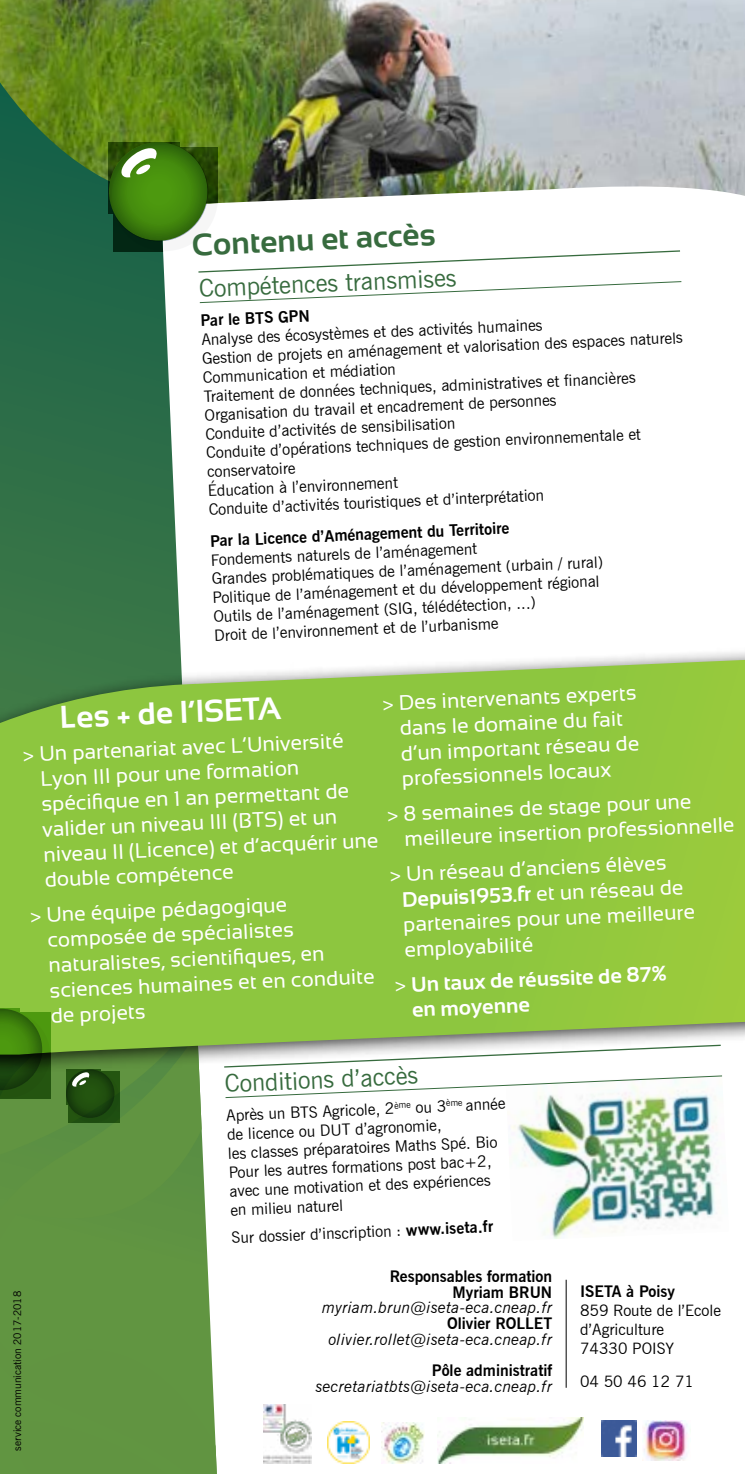
<style>
.page{position:relative;width:745px;height:1474px;background:#fff}
.page>*{position:absolute;margin:0;border:0;box-sizing:border-box;transform-origin:0 0}
.t1{font:700 31.5px "Sansation";color:#376b3e}
.t2{font:700 31.5px "Sansation";color:#fff}
.t3{font:24.5px "News Gothic BT";color:#376b3e}
.t4{font:21px/25.4px "Sansation";color:#fff}
.t5{font:700 21px/25.7px "Sansation";color:#fff}
.t6{font:15.75px/18.9px "News Gothic BT";color:#000}
.t7{font:700 15.75px/15.8px "News Gothic BT";color:#000;text-align:right}
.t8{font:italic 15.75px "News Gothic BT";letter-spacing:.01em;color:#000}
.t9{font:10.5px "News Gothic BT";color:#000}
.s1{font-weight:700}
.s2{font-weight:400}
</style>
<div class="page">
<svg style="left:0;top:210px;width:202px;height:436px;background:#498160"></svg>
<div style="left:0;top:1157px;width:215px;height:316px;background:#619541"></div>
<svg style="left:0;top:1074px;width:203px;height:83px;background:#5f9243"></svg>
<div style="left:13px;top:1412px;width:204px;height:61px;background:#619441"></div>
<img style="left:0;top:0;width:744px;height:210px">
<div style="left:0;top:646px;width:744px;height:428px;background:#000;opacity:.75"></div>
<svg style="left:0;top:660px;width:744px;height:394px;background:#8fc445"></svg>
<svg style="left:0;top:835px;width:119px;height:287px;background:#73a934"></svg>
<img style="left:511px;top:1098px;width:206px;height:141px">
<img style="left:109px;top:142px;width:572px;height:131px">
<svg style="left:199px;top:281px;width:482px;height:22px"></svg>
<svg style="left:223px;top:1043px;width:498px;height:25px"></svg>
<svg style="left:225px;top:1075px;width:497px;height:23px"></svg>
<hr style="left:565px;top:1279px;width:1px;height:108px;background:#000">
<img style="left:327px;top:1421px;width:43px;height:42px">
<img style="left:263px;top:1404px;width:49px;height:59px">
<img style="left:381px;top:1422px;width:43px;height:41px">
<img style="left:643px;top:1420px;width:45px;height:40px">
<img style="left:601px;top:1420px;width:35px;height:36px">
<img style="left:437px;top:1417px;width:146px;height:46px">
<h1 class="t1" style="left:191px;top:226px;width:245px;rotate:-2deg">Contenu et accès</h1>
<h2 class="t3" style="left:198px;top:275px;width:259px;rotate:-3deg">Compétences transmises</h2>
<p class="t7" style="left:200px;top:313px;width:111px;rotate:-3deg">Par le BTS GPN</p>
<p class="t6" style="left:201px;top:331px;width:482px;line-height:19.6px;rotate:-3deg">Analyse des écosystèmes et des activités humaines<br>Gestion de projets en aménagement et valorisation des espaces naturels</p>
<p class="t6" style="left:202px;top:368px;width:433px;line-height:20.1px;rotate:-3deg">Communication et médiation<br>Traitement de données techniques, administratives et financières</p>
<p class="t6" style="left:204px;top:407px;width:436px;rotate:-3deg">Organisation du travail et encadrement de personnes<br>Conduite d’activités de sensibilisation<br>Conduite d’opérations techniques de gestion environnementale et</p>
<p class="t6" style="left:206px;top:462px;width:337px;line-height:19.4px;rotate:-3deg">conservatoire<br>Éducation à l’environnement<br>Conduite d’activités touristiques et d’interprétation</p>
<p class="t7" style="left:210px;top:534px;width:301px;rotate:-3deg">Par la Licence d’Aménagement du Territoire</p>
<p class="t6" style="left:210px;top:551px;width:393px;rotate:-3deg">Fondements naturels de l’aménagement<br>Grandes problématiques de l’aménagement (urbain / rural)<br>Politique de l’aménagement et du développement régional Outils de l’aménagement (SIG, télédétection, ...)<br>Droit de l’environnement et de l’urbanisme</p>
<h3 class="t4" style="left:398px;top:689px;width:240px;text-indent:-16px;rotate:-2deg">&gt; Des intervenants experts dans le domaine du fait d’un important réseau de professionnels locaux</h3>
<h3 class="t4" style="left:403px;top:799px;width:331px;text-indent:-16px;rotate:-2deg">&gt; 8 semaines de stage pour une meilleure insertion professionnelle</h3>
<h3 class="t4" style="left:400px;top:860px;width:293px;text-indent:-11px;rotate:-2deg">&gt; Un réseau d’anciens élèves<br><span class="s1">Depuis1953.fr</span> et un réseau de partenaires pour une meilleure employabilité</h3>
<h3 class="t5" style="left:410px;top:970px;width:257px;text-indent:-16px;rotate:-2deg"><span class="s2">&gt;</span> Un taux de réussite de 87% en moyenne</h3>
<h1 class="t2" style="left:59px;top:698px;width:223px;rotate:-2deg">Les + de l’ISETA</h1>
<h3 class="t4" style="left:39px;top:739px;width:337px;text-indent:-16px;rotate:-2deg">&gt; Un partenariat avec L’Université<br>Lyon III pour une formation<br>spécifi que en 1 an permettant de valider un niveau III (BTS) et un niveau II (Licence) et d’acquérir une double compétence</h3>
<h3 class="t4" style="left:46px;top:901px;width:327px;text-indent:-16px;rotate:-2deg">&gt; Une équipe pédagogique composée de spécialistes naturalistes, scientifi ques, en sciences humaines et en conduite de projets</h3>
<p class="t9" style="left:11px;top:1450px;width:161px;rotate:-90deg">service communication 2017-2018</p>
<h2 class="t3" style="left:224px;top:1069px;width:195px;rotate:-3deg">Conditions d’accès</h2>
<p class="t6" style="left:225px;top:1107px;width:281px;rotate:-3deg">Après un BTS Agricole, 2<sup>ème</sup> ou 3<sup>ème</sup> année de licence ou DUT d’agronomie,<br>les classes préparatoires Maths Spé. Bio Pour les autres formations post bac+2, avec une motivation et des expériences en milieu naturel</p>
<p class="t6" style="left:231px;top:1228px;width:263px;rotate:-3deg">Sur dossier d’inscription : <span class="s1">www.iseta.fr</span></p>
<p class="t7" style="left:389px;top:1268px;width:164px">Responsables formation<br>Myriam BRUN</p>
<p class="t8" style="left:322px;top:1298px;width:231px">myriam.brun@iseta-eca.cneap.fr</p>
<p class="t7" style="left:447px;top:1315px;width:107px">Olivier ROLLET</p>
<p class="t8" style="left:328px;top:1329px;width:225px">olivier.rollet@iseta-eca.cneap.fr</p>
<p class="t7" style="left:431px;top:1362px;width:122px">Pôle administratif</p>
<p class="t8" style="left:315px;top:1376px;width:238px">secretariatbts@iseta-eca.cneap.fr</p>
<p class="t7" style="left:579px;top:1283px;width:96px">ISETA à Poisy</p>
<p class="t6" style="left:579px;top:1301px;width:142px">859 Route de l’Ecole d’Agriculture<br>74330 POISY</p>
<p class="t6" style="left:579px;top:1372px;width:115px">04 50 46 12 71</p>
</div>
